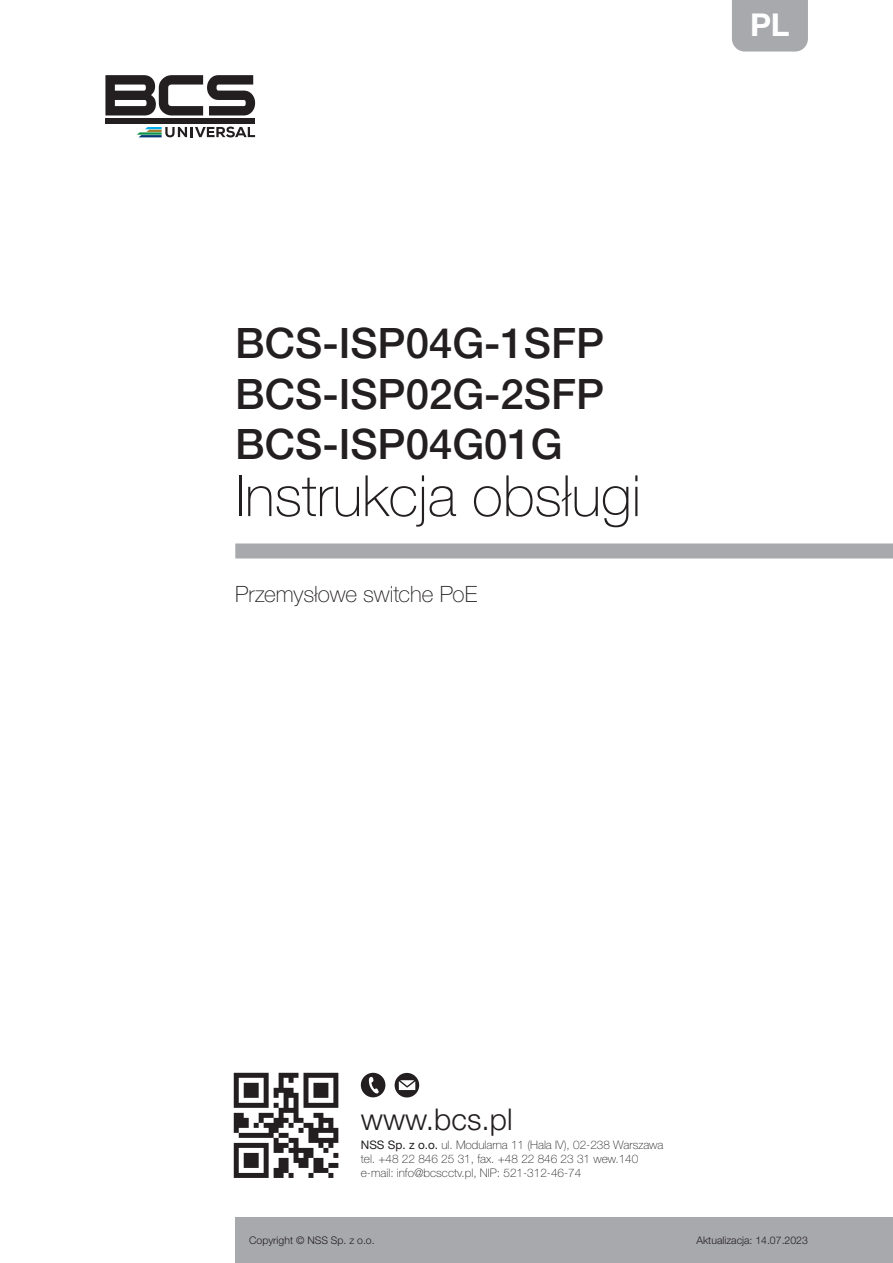
<style>
.page{position:relative;width:893px;height:1263px;background:#fff}
.page>*{position:absolute;margin:0;border:0;box-sizing:border-box;transform-origin:0 0}
.t1{font:100 57px "Helvetica Neue LT Pro";color:#231f20}
.t2{font:500 42px "Helvetica Neue LT Pro";color:#231f20}
.Rozdzial{font:700 31.5px "Helvetica Neue LT Pro";color:#fff}
.t3{font:300 30px "Helvetica Neue LT Pro";color:#231f20}
.t4{font:100 22.5px "Helvetica Neue LT Pro";letter-spacing:-.005em;color:#231f20}
.t5{font:100 11.85px "Helvetica Neue LT Pro";color:#231f20}
.t6{font:300 10.5px "Helvetica Neue LT Pro";color:#231f20}
.s1{font-weight:400}
</style>
<div class="page">
<div style="left:235px;top:543px;width:658px;height:15px;background:#a8a9ad"></div>
<div style="left:235px;top:1218px;width:658px;height:45px;background:#a8a9ad"></div>
<div style="left:732px;top:0;width:76px;height:52px;background:#a8a9ad"></div>
<svg style="left:105px;top:75px;width:150px;height:40px"></svg>
<div style="left:105px;top:119px;width:150px;height:5px;background:#231f20"></div>
<svg style="left:137px;top:127px;width:118px;height:10px"></svg>
<svg style="left:395px;top:1073px;width:24px;height:24px"></svg>
<svg style="left:361px;top:1073px;width:24px;height:24px"></svg>
<svg style="left:234px;top:1073px;width:104px;height:105px"></svg>
<p class="Rozdzial" style="left:750px;top:6px;width:41px">PL</p>
<p class="t2" style="left:235px;top:318px;width:370px">BCS-ISP04G-1SFP</p>
<p class="t2" style="left:235px;top:369px;width:370px">BCS-ISP02G-2SFP</p>
<p class="t2" style="left:235px;top:419px;width:329px">BCS-ISP04G01G</p>
<p class="t1" style="left:235px;top:463px;width:407px">Instrukcja obsługi</p>
<p class="t4" style="left:235px;top:581px;width:243px">Przemysłowe switche PoE</p>
<p class="t3" style="left:361px;top:1101px;width:153px">www.bcs.pl</p>
<p class="t5" style="left:361px;top:1138px;width:304px"><span class="s1">NSS Sp. z o.o.</span> ul. Modularna 11 (Hala IV), 02-238 Warszawa</p>
<p class="t5" style="left:361px;top:1152px;width:279px">tel. +48 22 846 25 31, fax. +48 22 846 23 31 wew.140</p>
<p class="t5" style="left:361px;top:1166px;width:222px">e-mail: info@bcscctv.pl, NIP: 521-312-46-74</p>
<p class="t6" style="left:249px;top:1234px;width:127px">Copyright © NSS Sp. z o.o.</p>
<p class="t6" style="left:696px;top:1234px;width:113px">Aktualizacja: 14.07.2023</p>
</div>
